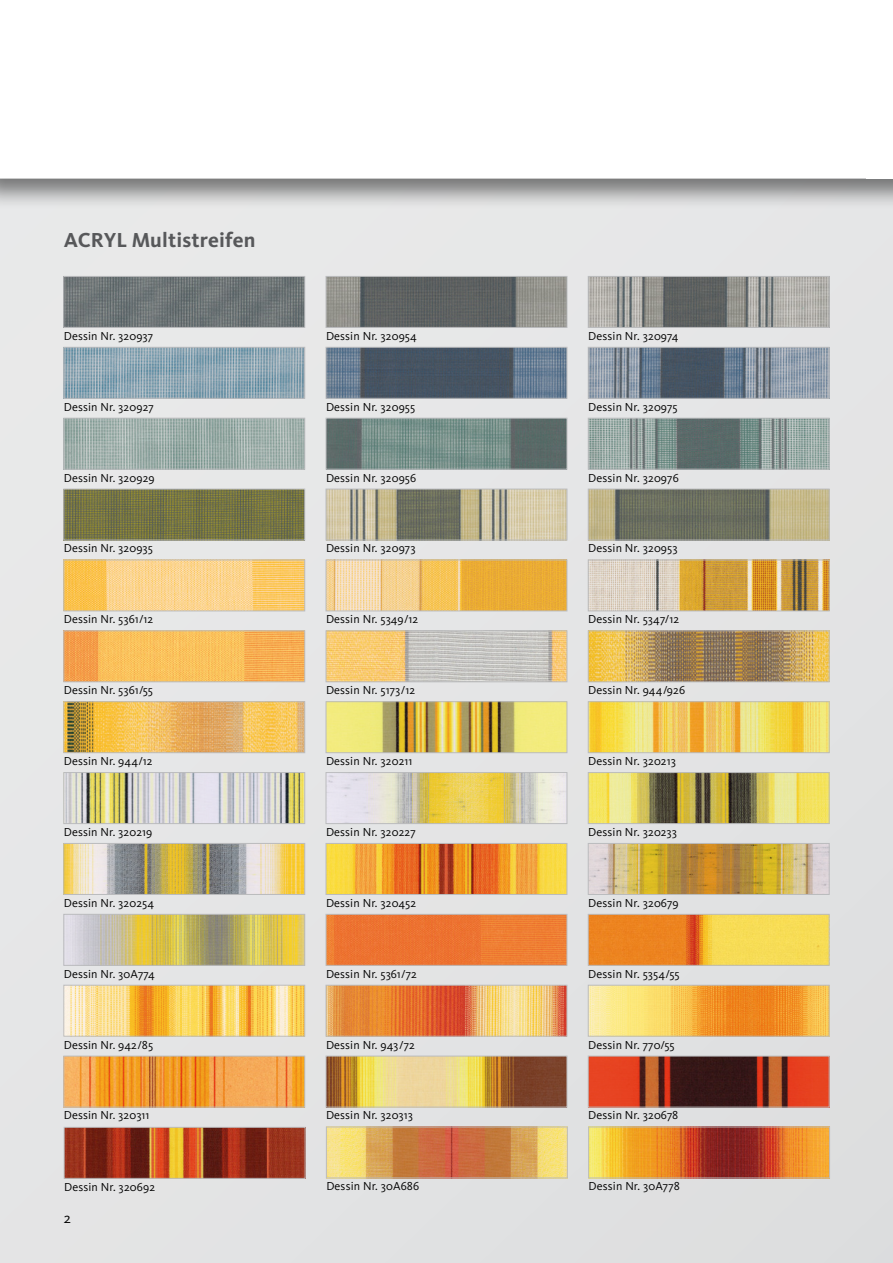
<style>
.page{position:relative;width:893px;height:1263px;background:#fff}
.page>*{position:absolute;margin:0;border:0;box-sizing:border-box;transform-origin:0 0}
.t1{font:700 21px "Kievit OT";letter-spacing:.01em;color:#57585a}
.t2{font:15px "Kievit OT";color:#000}
.Dessin_Nr{font:12px "Kievit OT";letter-spacing:.01em;color:#000}
</style>
<div class="page">
<div style="left:0;top:179px;width:893px;height:1084px;background:#e4e5e6"></div>
<div style="left:0;top:0;width:893px;height:210px;background:#000;opacity:.5"></div>
<svg style="left:0;top:0;width:867px;height:179px"></svg>
<div style="left:867px;top:0;width:26px;height:179px;background:#fff"></div>
<img style="left:65px;top:278px;width:238px;height:48px">
<div style="left:63px;top:276px;width:242px;height:52px;border:1px solid #bbbcbe"></div>
<img style="left:328px;top:278px;width:237px;height:48px">
<div style="left:326px;top:276px;width:241px;height:52px;border:1px solid #bbbcbe"></div>
<img style="left:590px;top:278px;width:238px;height:48px">
<div style="left:588px;top:276px;width:242px;height:52px;border:1px solid #bbbcbe"></div>
<img style="left:65px;top:349px;width:238px;height:48px">
<div style="left:63px;top:347px;width:242px;height:52px;border:1px solid #bbbcbe"></div>
<img style="left:328px;top:349px;width:237px;height:48px">
<div style="left:326px;top:347px;width:241px;height:52px;border:1px solid #bbbcbe"></div>
<img style="left:590px;top:349px;width:238px;height:48px">
<div style="left:588px;top:347px;width:242px;height:52px;border:1px solid #bbbcbe"></div>
<img style="left:65px;top:420px;width:238px;height:48px">
<div style="left:63px;top:418px;width:242px;height:52px;border:1px solid #bbbcbe"></div>
<img style="left:328px;top:420px;width:237px;height:48px">
<div style="left:326px;top:418px;width:241px;height:52px;border:1px solid #bbbcbe"></div>
<img style="left:590px;top:420px;width:238px;height:48px">
<div style="left:588px;top:418px;width:242px;height:52px;border:1px solid #bbbcbe"></div>
<img style="left:65px;top:491px;width:238px;height:47px">
<div style="left:63px;top:489px;width:242px;height:51px;border:1px solid #bbbcbe"></div>
<img style="left:328px;top:491px;width:237px;height:47px">
<div style="left:326px;top:489px;width:241px;height:51px;border:1px solid #bbbcbe"></div>
<img style="left:590px;top:491px;width:238px;height:47px">
<div style="left:588px;top:489px;width:242px;height:51px;border:1px solid #bbbcbe"></div>
<img style="left:65px;top:561px;width:238px;height:48px">
<div style="left:63px;top:559px;width:242px;height:52px;border:1px solid #bbbcbe"></div>
<img style="left:328px;top:561px;width:237px;height:48px">
<div style="left:326px;top:559px;width:241px;height:52px;border:1px solid #bbbcbe"></div>
<img style="left:590px;top:561px;width:238px;height:48px">
<div style="left:588px;top:559px;width:242px;height:52px;border:1px solid #bbbcbe"></div>
<img style="left:65px;top:632px;width:238px;height:48px">
<div style="left:63px;top:630px;width:242px;height:52px;border:1px solid #bbbcbe"></div>
<img style="left:328px;top:632px;width:237px;height:48px">
<div style="left:326px;top:630px;width:241px;height:52px;border:1px solid #bbbcbe"></div>
<img style="left:590px;top:632px;width:238px;height:48px">
<div style="left:588px;top:630px;width:242px;height:52px;border:1px solid #bbbcbe"></div>
<img style="left:65px;top:703px;width:238px;height:48px">
<div style="left:63px;top:701px;width:242px;height:52px;border:1px solid #bbbcbe"></div>
<img style="left:328px;top:703px;width:237px;height:48px">
<div style="left:326px;top:701px;width:241px;height:52px;border:1px solid #bbbcbe"></div>
<img style="left:590px;top:703px;width:238px;height:48px">
<div style="left:588px;top:701px;width:242px;height:52px;border:1px solid #bbbcbe"></div>
<img style="left:65px;top:774px;width:238px;height:48px">
<div style="left:63px;top:772px;width:242px;height:52px;border:1px solid #bbbcbe"></div>
<img style="left:328px;top:774px;width:237px;height:48px">
<div style="left:326px;top:772px;width:241px;height:52px;border:1px solid #bbbcbe"></div>
<img style="left:590px;top:774px;width:238px;height:48px">
<div style="left:588px;top:772px;width:242px;height:52px;border:1px solid #bbbcbe"></div>
<img style="left:65px;top:845px;width:238px;height:48px">
<div style="left:63px;top:843px;width:242px;height:52px;border:1px solid #bbbcbe"></div>
<img style="left:328px;top:845px;width:237px;height:48px">
<div style="left:326px;top:843px;width:241px;height:52px;border:1px solid #bbbcbe"></div>
<img style="left:590px;top:845px;width:238px;height:48px">
<div style="left:588px;top:843px;width:242px;height:52px;border:1px solid #bbbcbe"></div>
<img style="left:70px;top:916px;width:233px;height:48px">
<div style="left:63px;top:914px;width:242px;height:52px;border:1px solid #bbbcbe"></div>
<img style="left:328px;top:916px;width:237px;height:48px">
<div style="left:326px;top:914px;width:241px;height:52px;border:1px solid #bbbcbe"></div>
<img style="left:590px;top:916px;width:238px;height:48px">
<div style="left:588px;top:914px;width:242px;height:52px;border:1px solid #bbbcbe"></div>
<img style="left:65px;top:987px;width:238px;height:47px">
<div style="left:63px;top:985px;width:242px;height:51px;border:1px solid #bbbcbe"></div>
<img style="left:328px;top:987px;width:237px;height:47px">
<div style="left:326px;top:985px;width:241px;height:51px;border:1px solid #bbbcbe"></div>
<img style="left:590px;top:987px;width:238px;height:47px">
<div style="left:588px;top:985px;width:242px;height:51px;border:1px solid #bbbcbe"></div>
<img style="left:65px;top:1058px;width:238px;height:47px">
<div style="left:63px;top:1056px;width:242px;height:51px;border:1px solid #bbbcbe"></div>
<img style="left:328px;top:1058px;width:237px;height:47px">
<div style="left:326px;top:1056px;width:241px;height:51px;border:1px solid #bbbcbe"></div>
<img style="left:590px;top:1058px;width:238px;height:47px">
<img style="left:328px;top:1128px;width:238px;height:48px">
<div style="left:326px;top:1126px;width:242px;height:52px;border:1px solid #bbbcbe"></div>
<img style="left:590px;top:1128px;width:238px;height:48px">
<img style="left:66px;top:1129px;width:237px;height:48px">
<div style="left:64px;top:1127px;width:241px;height:52px;border:1px solid #bbbcbe"></div>
<p class="t1" style="left:64px;top:227px;width:193px">ACRYL Multistreifen</p>
<p class="Dessin_Nr" style="left:64px;top:328px;width:91px">Dessin Nr. 320937</p>
<p class="Dessin_Nr" style="left:326px;top:328px;width:92px">Dessin Nr. 320954</p>
<p class="Dessin_Nr" style="left:588px;top:328px;width:92px">Dessin Nr. 320974</p>
<p class="Dessin_Nr" style="left:64px;top:399px;width:92px">Dessin Nr. 320927</p>
<p class="Dessin_Nr" style="left:326px;top:399px;width:91px">Dessin Nr. 320955</p>
<p class="Dessin_Nr" style="left:588px;top:399px;width:91px">Dessin Nr. 320975</p>
<p class="Dessin_Nr" style="left:64px;top:470px;width:92px">Dessin Nr. 320929</p>
<p class="Dessin_Nr" style="left:326px;top:470px;width:92px">Dessin Nr. 320956</p>
<p class="Dessin_Nr" style="left:588px;top:470px;width:92px">Dessin Nr. 320976</p>
<p class="Dessin_Nr" style="left:64px;top:541px;width:91px">Dessin Nr. 320935</p>
<p class="Dessin_Nr" style="left:326px;top:541px;width:91px">Dessin Nr. 320973</p>
<p class="Dessin_Nr" style="left:588px;top:541px;width:91px">Dessin Nr. 320953</p>
<p class="Dessin_Nr" style="left:64px;top:612px;width:91px">Dessin Nr. 5361/12</p>
<p class="Dessin_Nr" style="left:326px;top:612px;width:94px">Dessin Nr. 5349/12</p>
<p class="Dessin_Nr" style="left:588px;top:612px;width:92px">Dessin Nr. 5347/12</p>
<p class="Dessin_Nr" style="left:64px;top:683px;width:91px">Dessin Nr. 5361/55</p>
<p class="Dessin_Nr" style="left:326px;top:683px;width:91px">Dessin Nr. 5173/12</p>
<p class="Dessin_Nr" style="left:588px;top:683px;width:98px">Dessin Nr. 944/926</p>
<p class="Dessin_Nr" style="left:64px;top:754px;width:90px">Dessin Nr. 944/12</p>
<p class="Dessin_Nr" style="left:326px;top:754px;width:88px">Dessin Nr. 320211</p>
<p class="Dessin_Nr" style="left:588px;top:754px;width:89px">Dessin Nr. 320213</p>
<p class="Dessin_Nr" style="left:64px;top:825px;width:90px">Dessin Nr. 320219</p>
<p class="Dessin_Nr" style="left:326px;top:825px;width:91px">Dessin Nr. 320227</p>
<p class="Dessin_Nr" style="left:588px;top:825px;width:90px">Dessin Nr. 320233</p>
<p class="Dessin_Nr" style="left:64px;top:895px;width:92px">Dessin Nr. 320254</p>
<p class="Dessin_Nr" style="left:326px;top:895px;width:92px">Dessin Nr. 320452</p>
<p class="Dessin_Nr" style="left:588px;top:895px;width:92px">Dessin Nr. 320679</p>
<p class="Dessin_Nr" style="left:64px;top:966px;width:93px">Dessin Nr. 30A774</p>
<p class="Dessin_Nr" style="left:326px;top:966px;width:92px">Dessin Nr. 5361/72</p>
<p class="Dessin_Nr" style="left:588px;top:966px;width:93px">Dessin Nr. 5354/55</p>
<p class="Dessin_Nr" style="left:64px;top:1037px;width:91px">Dessin Nr. 942/85</p>
<p class="Dessin_Nr" style="left:326px;top:1037px;width:90px">Dessin Nr. 943/72</p>
<p class="Dessin_Nr" style="left:588px;top:1037px;width:88px">Dessin Nr. 770/55</p>
<p class="Dessin_Nr" style="left:64px;top:1108px;width:87px">Dessin Nr. 320311</p>
<p class="Dessin_Nr" style="left:326px;top:1108px;width:88px">Dessin Nr. 320313</p>
<p class="Dessin_Nr" style="left:588px;top:1108px;width:92px">Dessin Nr. 320678</p>
<p class="Dessin_Nr" style="left:64px;top:1179px;width:92px">Dessin Nr. 320692</p>
<p class="Dessin_Nr" style="left:326px;top:1179px;width:94px">Dessin Nr. 30A686</p>
<p class="Dessin_Nr" style="left:589px;top:1179px;width:93px">Dessin Nr. 30A778</p>
<p class="t2" style="left:64px;top:1209px;width:9px">2</p>
</div>
